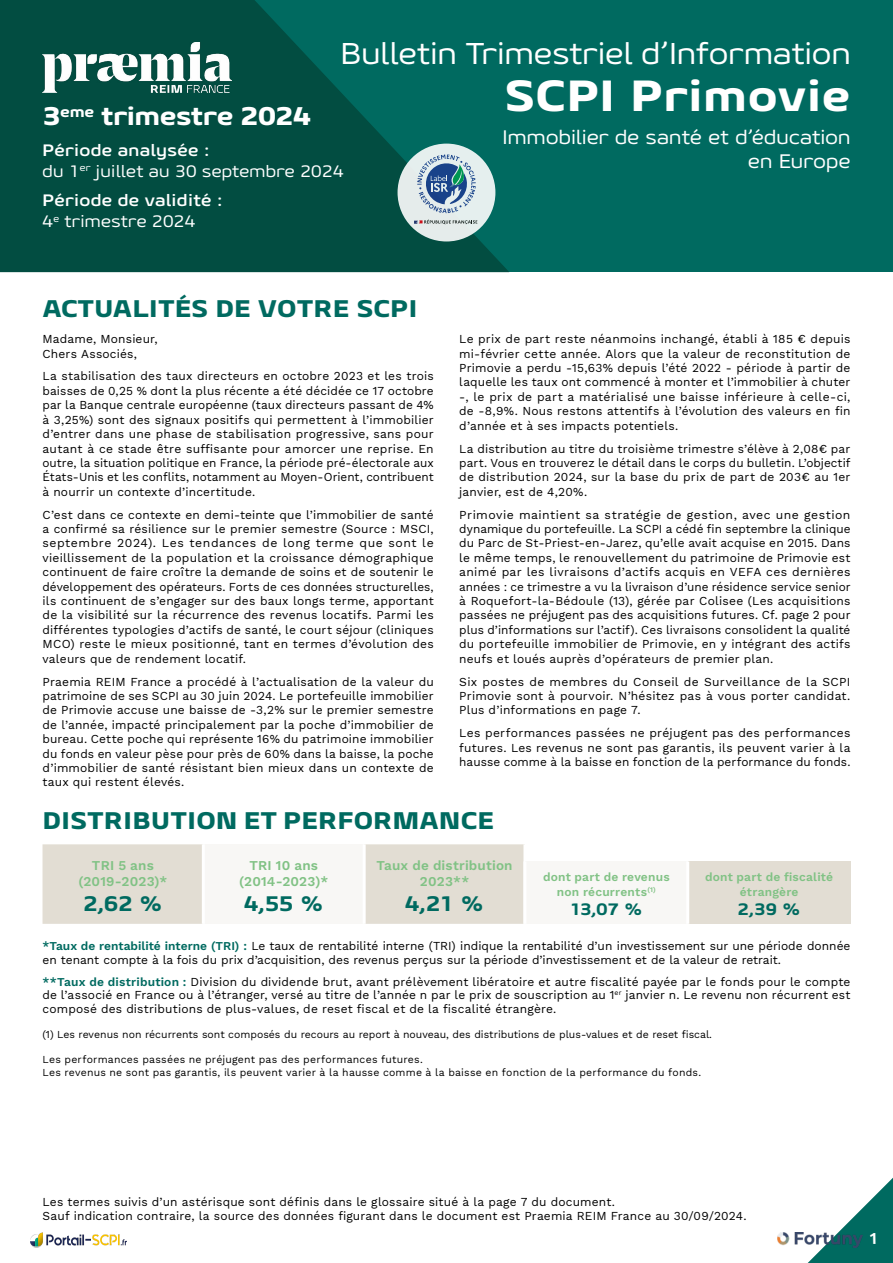
<style>
.page{position:relative;width:893px;height:1263px;background:#fff}
.page>*{position:absolute;margin:0;border:0;box-sizing:border-box;transform-origin:0 0}
.t1{font:800 43.5px "Geon Expanded";letter-spacing:.005em;color:#fff}
.t2{font:30px "Geon Expanded";letter-spacing:.005em;color:#fff}
.t3{font:800 25.5px "Geon Expanded";letter-spacing:-.025em;color:#fff}
.t4{font:800 24px "Geon Expanded";color:#006a60}
.t5{font:800 21px "Geon Expanded";color:#006a60}
.t6{font:19.5px/24px "Geon Expanded";letter-spacing:.015em;color:#fff;text-align:right}
.t7{font:16.5px/21px "Geon Expanded";letter-spacing:.02em;color:#fff}
.t8{font:700 16.5px/21px "Geon Expanded";letter-spacing:.02em;color:#fff}
.t9{font:800 16.5px "Geon Expanded";color:#006a60}
.t10{font:600 13.5px/16.2px "Work Sans";letter-spacing:.015em;color:#81c285;text-align:center}
.t11{font:12px/14.4px "Work Sans";letter-spacing:.015em;color:#000;text-align:justify}
.t12{font:600 12px/14.4px "Work Sans";letter-spacing:.015em;color:#81c285;text-align:center}
.t13{font:10.5px/12.6px "Work Sans";letter-spacing:.015em;color:#000}
.s1{font-weight:700}
.s2{font-weight:400}
.s3{font-weight:600;color:#006a60}
</style>
<div class="page">
<div style="left:43px;top:844px;width:480px;height:80px;background:#e2ddd3"></div>
<div style="left:203px;top:844px;width:161px;height:80px;background:#f8f7f5"></div>
<hr style="left:202px;top:844px;width:3px;height:80px;background:#fff">
<hr style="left:363px;top:844px;width:3px;height:80px;background:#fff">
<div style="left:525px;top:861px;width:163px;height:63px;background:#f8f7f5"></div>
<div style="left:688px;top:861px;width:162px;height:63px;background:#e2ddd3"></div>
<hr style="left:523px;top:861px;width:3px;height:63px;background:#fff">
<hr style="left:686px;top:861px;width:3px;height:63px;background:#fff">
<div style="left:0;top:0;width:893px;height:272px;background:#006a60"></div>
<svg style="left:0;top:0;width:509px;height:272px;fill:#024d41"></svg>
<div style="left:398px;top:144px;width:97px;height:97px;background:#e5eceb;border-radius:50%"></div>
<svg style="left:414px;top:220px;width:63px;height:4px"></svg>
<svg style="left:417px;top:155px;width:59px;height:58px"></svg>
<img style="left:43px;top:43px;width:189px;height:50px">
<img style="left:777px;top:1233px;width:9px;height:13px">
<img style="left:30px;top:1233px;width:97px;height:15px">
<svg style="left:786px;top:1177px;width:107px;height:86px"></svg>
<h2 class="t2" style="left:341px;top:34px;width:511px">Bulletin Trimestriel d’Information</h2>
<h1 class="t1" style="left:505px;top:67px;width:347px">SCPI Primovie</h1>
<h3 class="t6" style="left:503px;top:125px;width:349px">Immobilier de santé et d’éducation en Europe</h3>
<h3 class="t3" style="left:43px;top:100px;width:271px">3<sup>eme</sup> trimestre 2024</h3>
<h3 class="t7" style="left:43px;top:139px;width:303px"><span class="s1">Période analysée :<br></span>du 1<sup>er</sup> juillet au 30 septembre 2024</h3>
<h3 class="t8" style="left:43px;top:189px;width:181px">Période de validité :<br><span class="s2">4</span><sup>e</sup> <span class="s2">trimestre 2024</span></h3>
<h3 class="t4" style="left:43px;top:292px;width:377px">ACTUALITÉS DE VOTRE SCPI</h3>
<p class="t11" style="left:43px;top:331px;width:117px">Madame, Monsieur,<br>Chers Associés,</p>
<p class="t11" style="left:43px;top:369px;width:393px">La stabilisation des taux directeurs en octobre 2023 et les trois baisses de 0,25 % dont la plus récente a été décidée ce 17 octobre par la Banque centrale européenne (taux directeurs passant de 4% à 3,25%) sont des signaux positifs qui permettent à l’immobilier d’entrer dans une phase de stabilisation progressive, sans pour autant à ce stade être suffisante pour amorcer une reprise. En outre, la situation politique en France, la période pré-électorale aux États-Unis et les conflits, notamment au Moyen-Orient, contribuent à nourrir un contexte d’incertitude.</p>
<p class="t11" style="left:43px;top:507px;width:393px">C’est dans ce contexte en demi-teinte que l’immobilier de santé a confirmé sa résilience sur le premier semestre (Source : MSCI, septembre 2024). Les tendances de long terme que sont le vieillissement de la population et la croissance démographique continuent de faire croître la demande de soins et de soutenir le développement des opérateurs. Forts de ces données structurelles, ils continuent de s’engager sur des baux longs terme, apportant de la visibilité sur la récurrence des revenus locatifs. Parmi les différentes typologies d’actifs de santé, le court séjour (cliniques MCO) reste le mieux positionné, tant en termes d’évolution des valeurs que de rendement locatif.</p>
<p class="t11" style="left:43px;top:674px;width:393px">Praemia REIM France a procédé à l’actualisation de la valeur du patrimoine de ses SCPI au 30 juin 2024. Le portefeuille immobilier de Primovie accuse une baisse de -3,2% sur le premier semestre de l’année, impacté principalement par la poche d’immobilier de bureau. Cette poche qui représente 16% du patrimoine immobilier du fonds en valeur pèse pour près de 60% dans la baisse, la poche d’immobilier de santé résistant bien mieux dans un contexte de taux qui restent élevés.</p>
<p class="t11" style="left:459px;top:331px;width:393px">Le prix de part reste néanmoins inchangé, établi à 185 € depuis mi-février cette année. Alors que la valeur de reconstitution de Primovie a perdu -15,63% depuis l’été 2022 - période à partir de laquelle les taux ont commencé à monter et l’immobilier à chuter -, le prix de part a matérialisé une baisse inférieure à celle-ci, de -8,9%. Nous restons attentifs à l’évolution des valeurs en fin d’année et à ses impacts potentiels.</p>
<p class="t11" style="left:459px;top:441px;width:393px">La distribution au titre du troisième trimestre s’élève à 2,08€ par part. Vous en trouverez le détail dans le corps du bulletin. L’objectif de distribution 2024, sur la base du prix de part de 203€ au 1er janvier, est de 4,20%.</p>
<p class="t11" style="left:459px;top:507px;width:393px">Primovie maintient sa stratégie de gestion, avec une gestion dynamique du portefeuille. La SCPI a cédé fin septembre la clinique du Parc de St-Priest-en-Jarez, qu’elle avait acquise en 2015. Dans le même temps, le renouvellement du patrimoine de Primovie est animé par les livraisons d’actifs acquis en VEFA ces dernières années : ce trimestre a vu la livraison d’une résidence service senior à Roquefort-la-Bédoule (13), gérée par Colisee (Les acquisitions passées ne préjugent pas des acquisitions futures. Cf. page 2 pour plus d’informations sur l’actif). Ces livraisons consolident la qualité du portefeuille immobilier de Primovie, en y intégrant des actifs neufs et loués auprès d’opérateurs de premier plan.</p>
<p class="t11" style="left:459px;top:674px;width:393px">Six postes de membres du Conseil de Surveillance de la SCPI Primovie sont à pourvoir. N’hésitez pas à vous porter candidat.<br>Plus d’informations en page 7.</p>
<p class="t11" style="left:459px;top:725px;width:393px">Les performances passées ne préjugent pas des performances futures. Les revenus ne sont pas garantis, ils peuvent varier à la hausse comme à la baisse en fonction de la performance du fonds.</p>
<h3 class="t4" style="left:43px;top:804px;width:453px">DISTRIBUTION ET PERFORMANCE</h3>
<p class="t10" style="left:79px;top:856px;width:90px">TRI 5 ans (2019-2023)*</p>
<h3 class="t5" style="left:83px;top:890px;width:81px">2,62 %</h3>
<p class="t10" style="left:376px;top:856px;width:138px">Taux de distribution<br>2023**</p>
<h3 class="t5" style="left:405px;top:890px;width:81px">4,21 %</h3>
<p class="t10" style="left:239px;top:856px;width:90px">TRI 10 ans (2014-2023)*</p>
<h3 class="t5" style="left:244px;top:890px;width:81px">4,55 %</h3>
<p class="t12" style="left:543px;top:869px;width:128px">dont part de revenus non récurrents<sup>(1)</sup></p>
<h3 class="t9" style="left:570px;top:898px;width:74px">13,07 %</h3>
<p class="t12" style="left:705px;top:869px;width:130px">dont part de fiscalité étrangère</p>
<h3 class="t9" style="left:737px;top:898px;width:65px">2,39 %</h3>
<p class="t11" style="left:43px;top:939px;width:809px;line-height:13.5px"><span class="s3">*Taux de rentabilité interne (TRI) :</span> Le taux de rentabilité interne (TRI) indique la rentabilité d’un investissement sur une période donnée en tenant compte à la fois du prix d’acquisition, des revenus perçus sur la période d’investissement et de la valeur de retrait.</p>
<p class="t11" style="left:43px;top:974px;width:809px;line-height:13.5px"><span class="s3">**Taux de distribution :</span> Division du dividende brut, avant prélèvement libératoire et autre fiscalité payée par le fonds pour le compte de l’associé en France ou à l’étranger, versé au titre de l’année n par le prix de souscription au 1<sup>er</sup> janvier n. Le revenu non récurrent est composé des distributions de plus-values, de reset fiscal et de la fiscalité étrangère.</p>
<p class="t13" style="left:43px;top:1028px;width:671px">(1) Les revenus non récurrents sont composés du recours au report à nouveau, des distributions de plus-values et de reset fiscal.</p>
<p class="t13" style="left:43px;top:1053px;width:660px">Les performances passées ne préjugent pas des performances futures.<br>Les revenus ne sont pas garantis, ils peuvent varier à la hausse comme à la baisse en fonction de la performance du fonds.</p>
<p class="t11" style="left:43px;top:1194px;width:705px">Les termes suivis d’un astérisque sont définis dans le glossaire situé à la page 7 du document.<br>Sauf indication contraire, la source des données figurant dans le document est Praemia REIM France au 30/09/2024.</p>
</div>
